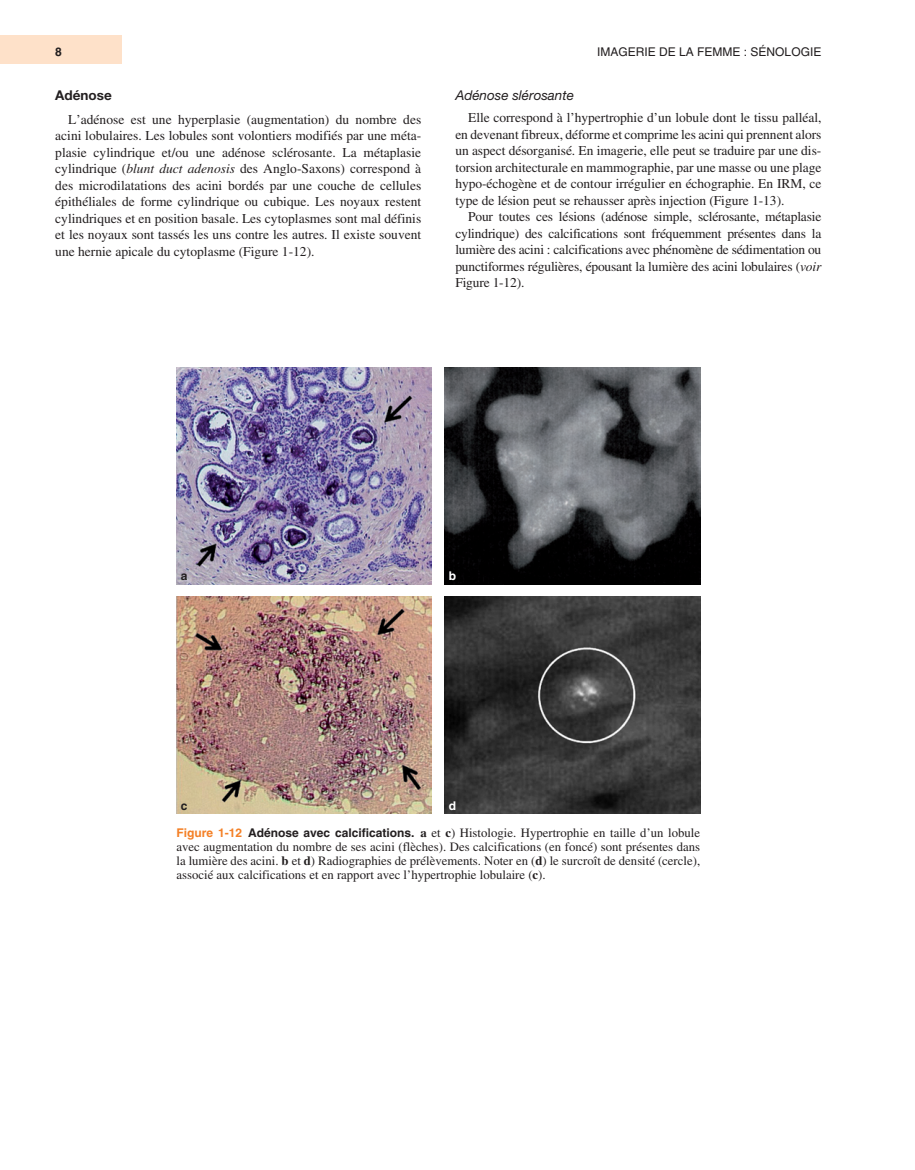
<style>
.page{position:relative;width:915px;height:1170px;background:#fff}
.page>*{position:absolute;margin:0;border:0;box-sizing:border-box;transform-origin:0 0}
.t1{font:13.5px/16.5px "Times";letter-spacing:-.005em;color:#231f20;text-align:justify}
.t2{font:italic 13.5px "Helvetica Neue";color:#231f20}
.t3{font:700 13.5px "Helvetica Neue";color:#231f20}
.t4{font:12.75px/14.2px "Times";color:#231f20;text-align:justify}
.t5{font:12px "Helvetica";color:#231f20}
.t6{font:700 12px "Helvetica";color:#231f20}
.t7{font:700 12px "Helvetica";color:#fff}
.s1{font-style:italic}
.s2{font-family:"Helvetica";font-weight:700;font-size:12px;color:#f48026}
.s3{font-family:"Helvetica";font-weight:700;font-size:12px}
.s4{font-weight:700}
</style>
<div class="page">
<div style="left:0;top:36px;width:122px;height:28px;background:#fee1c9"></div>
<img style="left:176px;top:367px;width:256px;height:217px">
<img style="left:444px;top:367px;width:256px;height:217px">
<img style="left:176px;top:597px;width:256px;height:216px">
<img style="left:444px;top:597px;width:256px;height:216px">
<p class="t6" style="left:55px;top:47px;width:8px">8</p>
<p class="t5" style="left:597px;top:47px;width:226px">IMAGERIE DE LA FEMME : SÉNOLOGIE</p>
<p class="t2" style="left:455px;top:90px;width:120px">Adénose slérosante</p>
<p class="t1" style="left:455px;top:111px;width:367px;text-indent:13px">Elle correspond à l’hypertrophie d’un lobule dont le tissu palléal, en devenant fibreux, déforme et comprime les acini qui prennent alors un aspect désorganisé. En imagerie, elle peut se traduire par une dis&shy;torsion architecturale en mammographie, par une masse ou une plage hypo- échogène et de contour irrégulier en échographie. En IRM, ce type de lésion peut se rehausser après injection (Figure 1-13).</p>
<p class="t1" style="left:455px;top:210px;width:367px;text-indent:13px">Pour toutes ces lésions (adénose simple, sclérosante, métaplasie cylindrique) des calcifications sont fréquemment présentes dans la lumière des acini : calcifications avec phénomène de sédimentation ou punctiformes régulières, épousant la lumière des acini lobulaires (<span class="s1">voir </span>Figure 1-12).</p>
<p class="t3" style="left:55px;top:90px;width:58px">Adénose</p>
<p class="t1" style="left:55px;top:112px;width:367px;text-indent:13px">L’adénose est une hyperplasie (augmentation) du nombre des acini lobulaires. Les lobules sont volontiers modifiés par une méta&shy;plasie cylindrique et/ou une adénose sclérosante. La métaplasie cylindrique (<span class="s1">blunt duct adenosis</span> des Anglo- Saxons) correspond à des microdilatations des acini bordés par une couche de cellules épithéliales de forme cylindrique ou cubique. Les noyaux restent cylindriques et en position basale. Les cytoplasmes sont mal définis et les noyaux sont tassés les uns contre les autres. Il existe souvent une hernie apicale du cytoplasme (Figure 1-12).</p>
<p class="t6" style="left:181px;top:571px;width:8px">a</p>
<p class="t7" style="left:449px;top:571px;width:9px">b</p>
<p class="t7" style="left:449px;top:800px;width:9px">d</p>
<p class="t4" style="left:176px;top:826px;width:525px"><span class="s2">Figure 1-12</span> <span class="s3">Adénose avec calcifications .</span> <span class="s4">a</span> et <span class="s4">c</span>) Histologie. Hypertrophie en taille d’un lobule avec augmentation du nombre de ses acini (flèches). Des calcifications (en foncé) sont présentes dans la lumière des acini. <span class="s4">b</span> et <span class="s4">d</span>) Radiographies de prélèvements. Noter en (<span class="s4">d</span>) le surcroît de densité (cercle), associé aux calcifications et en rapport avec l’hypertrophie lobulaire (<span class="s4">c</span>).</p>
<p class="t6" style="left:181px;top:800px;width:8px">c</p>
</div>
